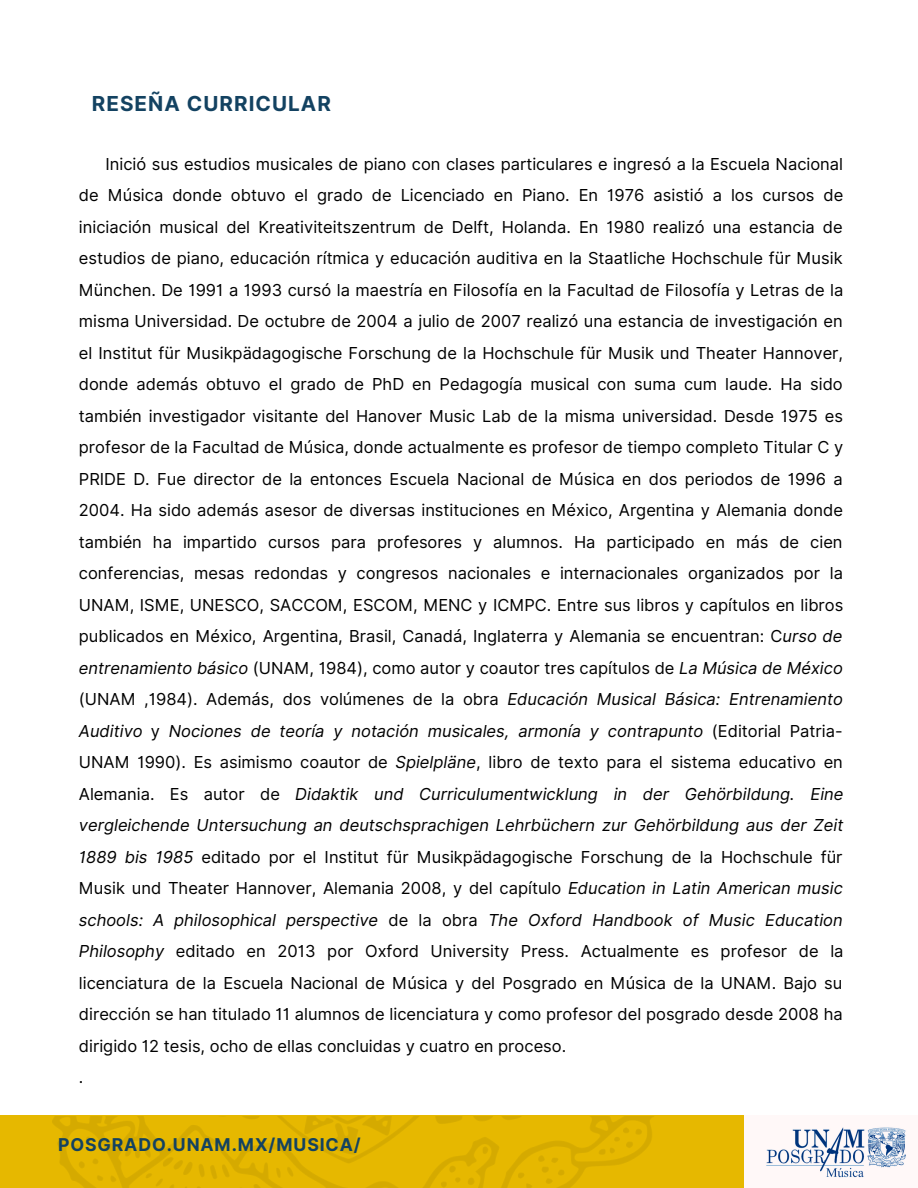
<style>
.page{position:relative;width:918px;height:1188px;background:#fff}
.page>*{position:absolute;margin:0;border:0;box-sizing:border-box;transform-origin:0 0}
.t1{font:700 20.7px "Inter";letter-spacing:.05em;color:#134261}
.t2{font:700 17.7px "Inter";letter-spacing:.05em;color:#134261}
.t3{font:16.5px/31.5px "Inter";color:#000}
.s1{font-style:italic}
</style>
<div class="page">
<svg style="left:0;top:1115px;width:918px;height:73px;background:#e2b500"></svg>
<img style="left:745px;top:1115px;width:173px;height:73px">
<p class="t1" style="left:92px;top:91px;width:241px">RESEÑA CURRICULAR</p>
<p class="t3" style="left:79px;top:148px;width:766px;text-indent:27px">Inició sus estudios musicales de piano con clases particulares e ingresó a la Escuela Nacional de Música donde obtuvo el grado de Licenciado en Piano. En 1976 asistió a los cursos de iniciación musical del Kreativiteitszentrum de Delft, Holanda. En 1980 realizó una estancia de estudios de piano, educación rítmica y educación auditiva en la Staatliche Hochschule für Musik München. De 1991 a 1993 cursó la maestría en Filosofía en la Facultad de Filosofía y Letras de la misma Universidad. De octubre de 2004 a julio de 2007 realizó una estancia de investigación en el Institut für Musikpädagogische Forschung de la Hochschule für Musik und Theater Hannover, donde además obtuvo el grado de PhD en Pedagogía musical con suma cum laude. Ha sido también investigador visitante del Hanover Music Lab de la misma universidad. Desde 1975 es profesor de la Facultad de Música, donde actualmente es profesor de tiempo completo Titular C y PRIDE D. Fue director de la entonces Escuela Nacional de Música en dos periodos de 1996 a 2004. Ha sido además asesor de diversas instituciones en México, Argentina y Alemania donde también ha impartido cursos para profesores y alumnos. Ha participado en más de cien conferencias, mesas redondas y congresos nacionales e internacionales organizados por la UNAM, ISME, UNESCO, SACCOM, ESCOM, MENC y ICMPC. Entre sus libros y capítulos en libros publicados en México, Argentina, Brasil, Canadá, Inglaterra y Alemania se encuentran: C<span class="s1">urso de entrenamiento básico</span> (UNAM, 1984), como autor y coautor tres capítulos de <span class="s1">La Música de México </span>(UNAM ,1984). Además, dos volúmenes de la obra <span class="s1">Educación Musical Básica: Entrenamiento Auditivo</span> y <span class="s1">Nociones de teoría y notación musicales, armonía y contrapunto</span> (Editorial Patria-UNAM 1990). Es asimismo coautor de <span class="s1">Spielpläne</span>, libro de texto para el sistema educativo en Alemania. Es autor de <span class="s1">Didaktik und Curriculumentwicklung in der Gehörbildung. Eine vergleichende Untersuchung an deutschsprachigen Lehrbüchern zur Gehörbildung aus der Zeit 1889 bis 1985</span> editado por el Institut für Musikpädagogische Forschung de la Hochschule für Musik und Theater Hannover, Alemania 2008, y del capítulo <span class="s1">Education in Latin American music schools: A philosophical perspective</span> de la obra <span class="s1">The Oxford Handbook of Music Education Philosophy</span> editado en 2013 por Oxford University Press. Actualmente es profesor de la licenciatura de la Escuela Nacional de Música y del Posgrado en Música de la UNAM. Bajo su dirección se han titulado 11 alumnos de licenciatura y como profesor del posgrado desde 2008 ha dirigido 12 tesis, ocho de ellas concluidas y cuatro en proceso.<br>.</p>
<p class="t2" style="left:58px;top:1134px;width:304px">POSGRADO.UNAM.MX/MUSICA/</p>
</div>
